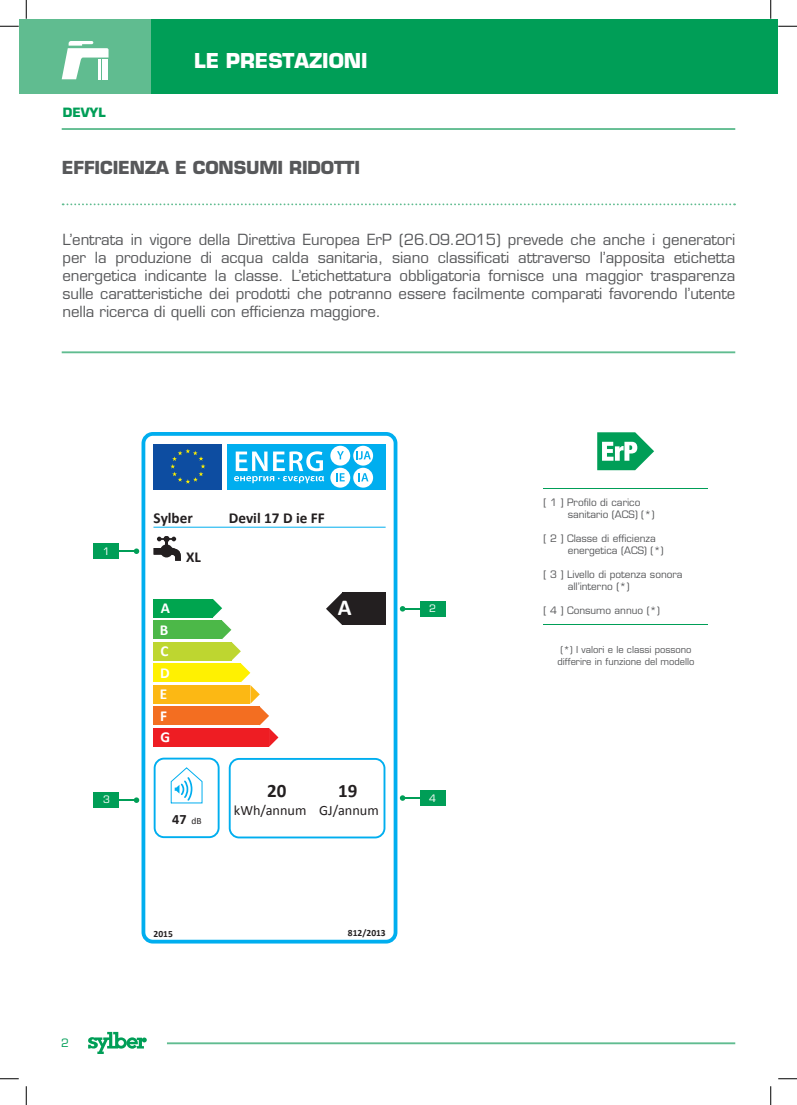
<style>
.page{position:relative;width:797px;height:1105px;background:#fff}
.page>*{position:absolute;margin:0;border:0;box-sizing:border-box;transform-origin:0 0}
.t1{font:700 22.75px "Calibri";color:#fff}
.t2{font:700 20px "Eurostile";color:#fff}
.t3{font:700 19px "Calibri";color:#231f20}
.t4{font:700 17.5px "Eurostile";letter-spacing:-.01em;color:#57585a}
.t5{font:700 15.25px "Calibri";color:#231f20}
.t6{font:700 15.25px/21.6px "Calibri";color:#fff}
.t7{font:15px/18px "Eurostile";letter-spacing:-.005em;color:#57585a;text-align:justify}
.t8{font:14.25px "Calibri";color:#231f20}
.t9{font:700 14.25px "Calibri";color:#231f20}
.t10{font:700 12.5px "Eurostile";letter-spacing:-.01em;color:#009e57}
.t11{font:11.25px "Eurostile";color:#009e57}
.t12{font:10px/12px "Eurostile";color:#57585a}
.t13{font:10px "Eurostile";color:#fff}
.t14{font:700 9.5px "Calibri";color:#231f20}
.t15{font:9.38px/11.2px "Eurostile";color:#57585a;text-align:center}
.s1{font-weight:400;font-size:9.5px}
</style>
<div class="page">
<hr style="left:167px;top:1042px;width:568px;height:2px;background:#60bc90">
<svg style="left:88px;top:1032px;width:59px;height:22px"></svg>
<hr style="left:62px;top:128px;width:673px;height:2px;background:#60bc90">
<div style="left:151px;top:19px;width:626px;height:75px;background:#009e57"></div>
<div style="left:19px;top:19px;width:132px;height:75px;background:#60bc90"></div>
<svg style="left:62px;top:41px;width:46px;height:38px"></svg>
<svg style="left:63px;top:203px;width:672px;height:2px"></svg>
<hr style="left:543px;top:488px;width:165px;height:1px;background:#009e57">
<hr style="left:543px;top:624px;width:165px;height:1px;background:#009e57">
<div style="left:94px;top:544px;width:25px;height:15px;background:#009e57"></div>
<svg style="left:119px;top:548px;width:20px;height:6px"></svg>
<div style="left:420px;top:601px;width:25px;height:15px;background:#009e57"></div>
<svg style="left:400px;top:606px;width:20px;height:5px"></svg>
<svg style="left:400px;top:795px;width:20px;height:6px"></svg>
<div style="left:420px;top:790px;width:25px;height:16px;background:#009e57"></div>
<div style="left:94px;top:792px;width:25px;height:16px;background:#009e57"></div>
<hr style="left:94px;top:799px;width:40px;height:2px;background:#009e57">
<svg style="left:134px;top:797px;width:5px;height:6px"></svg>
<hr style="left:62px;top:351px;width:673px;height:2px;background:#60bc90">
<svg style="left:597px;top:432px;width:57px;height:38px"></svg>
<div style="left:141px;top:432px;width:256px;height:511px;border:4px solid #00aeef;border-radius:9px"></div>
<div style="left:153px;top:444px;width:69px;height:45px;background:#0d4da1"></div>
<svg style="left:170px;top:449px;width:35px;height:35px"></svg>
<div style="left:227px;top:444px;width:158px;height:45px;background:#00aeef"></div>
<svg style="left:234px;top:451px;width:90px;height:32px"></svg>
<div style="left:330px;top:446px;width:20px;height:20px;background:#fff;border-radius:50%"></div>
<svg style="left:337px;top:451px;width:7px;height:8px"></svg>
<svg style="left:353px;top:446px;width:20px;height:20px"></svg>
<div style="left:330px;top:468px;width:20px;height:20px;background:#fff;border-radius:50%"></div>
<svg style="left:336px;top:473px;width:9px;height:8px"></svg>
<div style="left:353px;top:468px;width:20px;height:20px;background:#fff;border-radius:50%"></div>
<svg style="left:356px;top:451px;width:15px;height:8px"></svg>
<svg style="left:358px;top:473px;width:10px;height:8px"></svg>
<hr style="left:153px;top:527px;width:232px;height:1px;background:#00aeef">
<div style="left:153px;top:599px;width:60px;height:19px;background:#00a54f"></div>
<div style="left:153px;top:620px;width:69px;height:19px;background:#4cb848"></div>
<div style="left:153px;top:642px;width:78px;height:19px;background:#bed630"></div>
<div style="left:153px;top:663px;width:88px;height:19px;background:#fff101"></div>
<div style="left:153px;top:685px;width:97px;height:19px;background:#fcb814"></div>
<div style="left:153px;top:706px;width:107px;height:19px;background:#f36e21"></div>
<div style="left:153px;top:728px;width:116px;height:19px;background:#ee1d23"></div>
<svg style="left:213px;top:599px;width:65px;height:148px"></svg>
<div style="left:342px;top:593px;width:43px;height:32px;background:#231f20"></div>
<svg style="left:326px;top:593px;width:16px;height:32px"></svg>
<div style="left:154px;top:758px;width:65px;height:80px;border:2px solid #00aeef;border-radius:9px"></div>
<svg style="left:154px;top:536px;width:27px;height:25px"></svg>
<div style="left:160px;top:544px;width:13px;height:13px;background:#231f20;border-radius:50%"></div>
<svg style="left:170px;top:767px;width:33px;height:37px"></svg>
<div style="left:229px;top:758px;width:156px;height:80px;border:2px solid #00aeef;border-radius:9px"></div>
<svg style="left:0;top:25px;width:19px;height:2px"></svg>
<svg style="left:778px;top:25px;width:19px;height:2px"></svg>
<svg style="left:0;top:1078px;width:19px;height:1px"></svg>
<svg style="left:778px;top:1078px;width:19px;height:1px"></svg>
<svg style="left:25px;top:0;width:2px;height:19px"></svg>
<svg style="left:25px;top:1086px;width:2px;height:19px"></svg>
<svg style="left:770px;top:0;width:1px;height:19px"></svg>
<svg style="left:770px;top:1086px;width:1px;height:19px"></svg>
<p class="t10" style="left:63px;top:104px;width:44px">DEVYL</p>
<h2 class="t2" style="left:194px;top:48px;width:175px">LE PRESTAZIONI</h2>
<p class="t4" style="left:62px;top:156px;width:300px">EFFICIENZA E CONSUMI RIDOTTI</p>
<p class="t7" style="left:63px;top:230px;width:674px">L’entrata in vigore della Direttiva Europea ErP (26.09.2015) prevede che anche i generatori per la produzione di acqua calda sanitaria, siano classificati attraverso l’apposita etichetta energetica indicante la classe. L’etichettatura obbligatoria fornisce una maggior trasparenza sulle caratteristiche dei prodotti che potranno essere facilmente comparati favorendo l’utente nella ricerca di quelli con efficienza maggiore.</p>
<p class="t13" style="left:103px;top:545px;width:8px">1</p>
<p class="t5" style="left:154px;top:508px;width:41px">Sylber</p>
<p class="t5" style="left:186px;top:547px;width:16px">XL</p>
<p class="t5" style="left:229px;top:508px;width:97px">Devil 17 D ie FF</p>
<p class="t6" style="left:160px;top:597px;width:12px">A<br>B<br>C<br>D<br>E<br>F<br>G</p>
<h1 class="t1" style="left:337px;top:593px;width:15px">A</h1>
<p class="t13" style="left:429px;top:603px;width:8px">2</p>
<p class="t3" style="left:267px;top:779px;width:21px">20</p>
<p class="t3" style="left:338px;top:779px;width:21px">19</p>
<p class="t8" style="left:234px;top:801px;width:146px">kWh/annum GJ/annum</p>
<p class="t13" style="left:103px;top:794px;width:8px">3</p>
<p class="t13" style="left:429px;top:792px;width:8px">4</p>
<p class="t9" style="left:172px;top:810px;width:31px">47 <span class="s1">dB</span></p>
<p class="t11" style="left:61px;top:1036px;width:9px">2</p>
<p class="t14" style="left:153px;top:927px;width:21px">2015</p>
<p class="t14" style="left:348px;top:927px;width:39px">812/2013</p>
<p class="t12" style="left:567px;top:496px;width:88px;text-indent:-24px">[ 1 ] Profilo di carico sanitario (ACS) (*)</p>
<p class="t12" style="left:567px;top:532px;width:97px;text-indent:-24px">[ 2 ] Classe di efficienza energetica (ACS) (*)</p>
<p class="t12" style="left:567px;top:568px;width:116px;text-indent:-24px">[ 3 ] Livello di potenza sonora all’interno (*)</p>
<p class="t12" style="left:543px;top:604px;width:118px">[ 4 ] Consumo annuo (*)</p>
<p class="t15" style="left:557px;top:644px;width:139px">(*) I valori e le classi possono differire in funzione del modello</p>
</div>
